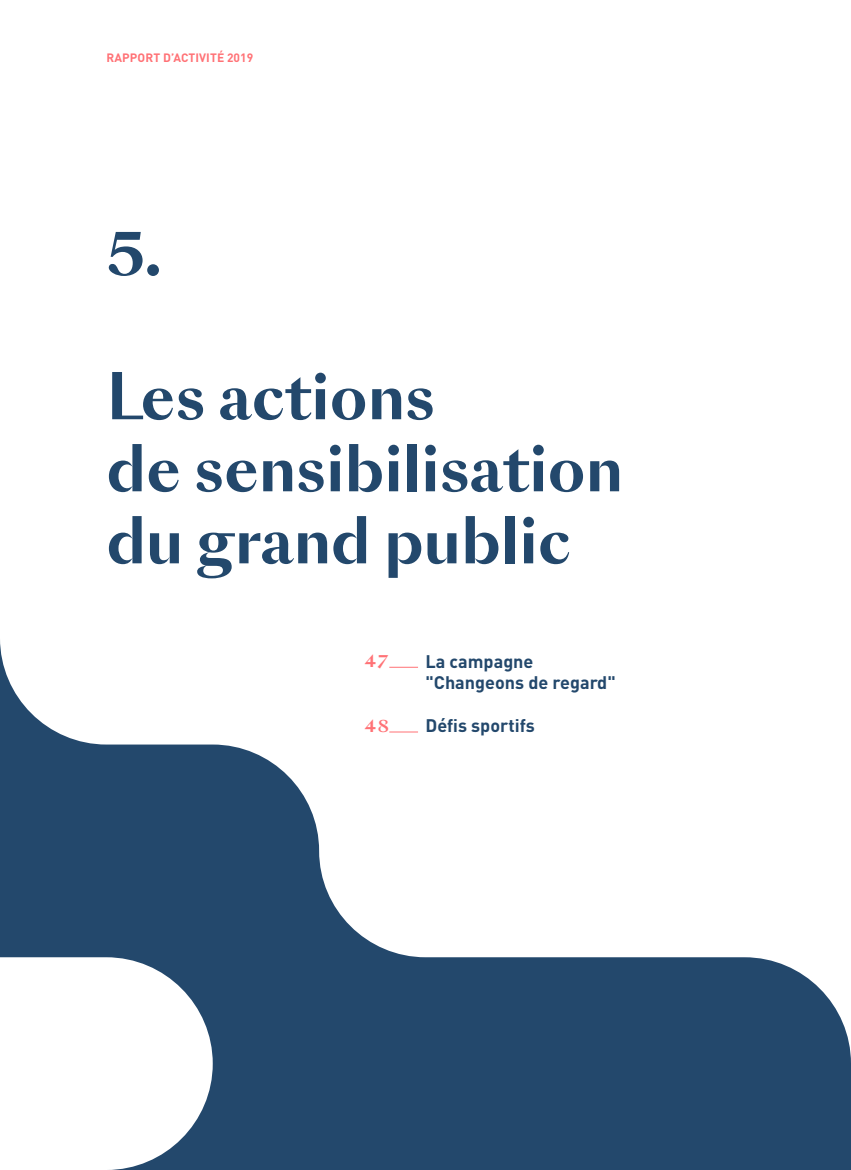
<style>
.page{position:relative;width:851px;height:1170px;background:#fff}
.page>*{position:absolute;margin:0;border:0;box-sizing:border-box;transform-origin:0 0}
.t1{font:700 60px/72px "Sang Bleu Sans";color:#23486c}
.t2{font:700 18px/21.6px "DIN Pro";color:#23486c}
.t3{font:700 16.5px "Sang Bleu Sans";color:#ff7276}
.t4{font:700 12px "DIN Pro";letter-spacing:.01em;color:#ff7276}
</style>
<div class="page">
<svg style="left:0;top:641px;width:850px;height:528px;fill:#23486c"></svg>
<svg style="left:0;top:957px;width:213px;height:212px"></svg>
<svg style="left:389px;top:666px;width:29px;height:1px"></svg>
<svg style="left:389px;top:731px;width:29px;height:1px"></svg>
<p class="t4" style="left:106px;top:50px;width:148px">RAPPORT D’ACTIVITÉ 2019</p>
<p class="t1" style="left:106px;top:217px;width:57px">5.</p>
<p class="t1" style="left:106px;top:361px;width:518px">Les actions<br>de sensibilisation du grand public</p>
<p class="t3" style="left:365px;top:650px;width:25px">47</p>
<p class="t2" style="left:425px;top:649px;width:192px">La campagne "Changeons de regard"</p>
<p class="t3" style="left:365px;top:715px;width:26px">48</p>
<p class="t2" style="left:425px;top:714px;width:111px">Défis sportifs</p>
</div>
